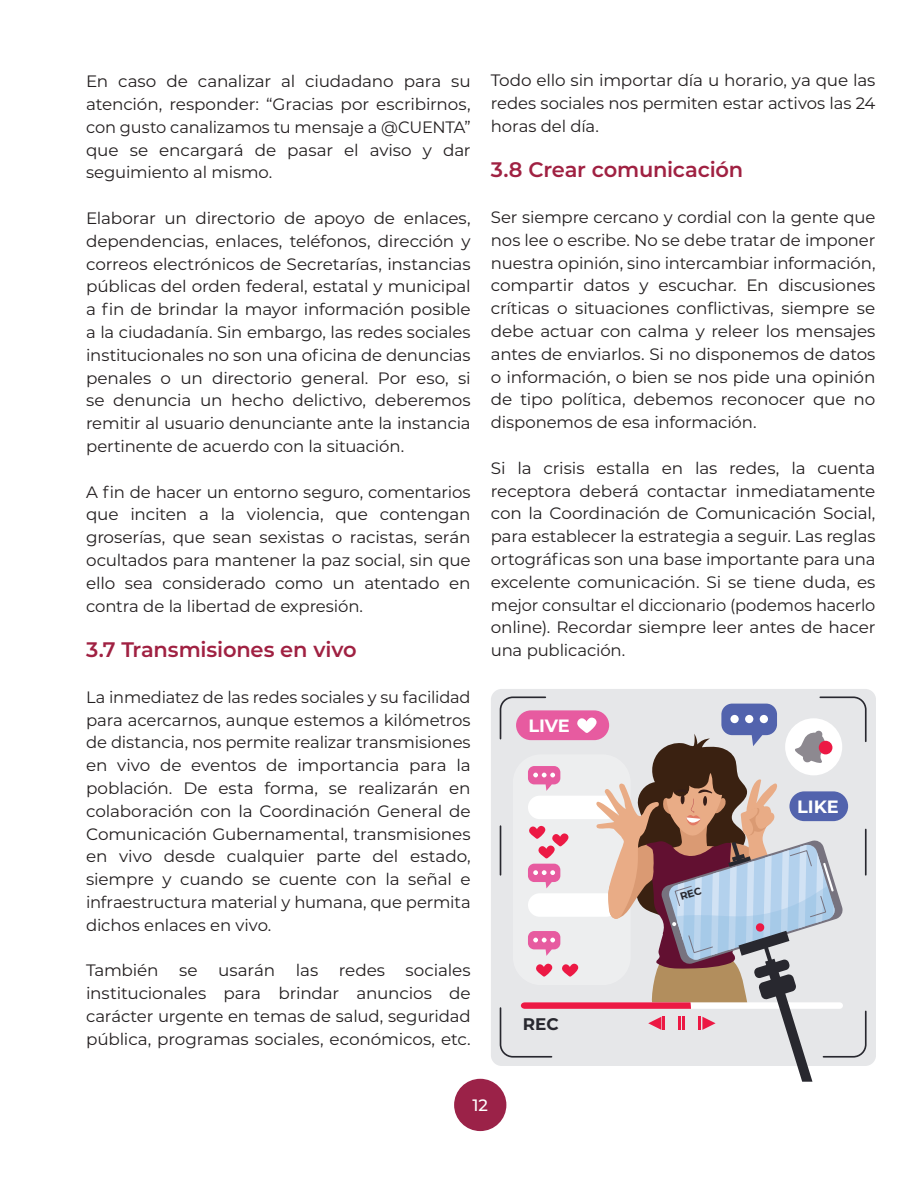
<style>
.page{position:relative;width:918px;height:1188px;background:#fff}
.page>*{position:absolute;margin:0;border:0;box-sizing:border-box;transform-origin:0 0}
.sub_titulo{font:600 21px "Montserrat";letter-spacing:-.01em;color:#a02142}
.t1{font:700 17.85px "Montserrat";color:#fff}
.t2{font:700 16.8px "Montserrat";color:#28282f}
.texto{font:16.5px/22.8px "Montserrat";letter-spacing:-.01em;color:#231f20;text-align:justify}
.t3{font:500 16.5px "Montserrat";color:#fff}
</style>
<div class="page">
<div style="left:454px;top:1079px;width:52px;height:52px;background:#9b2248;border-radius:50%"></div>
<div style="left:491px;top:689px;width:384px;height:377px;background:#e6e7e9;border-radius:11px"></div>
<svg style="left:499px;top:696px;width:368px;height:386px"></svg>
<p class="texto" style="left:86px;top:69px;width:386px">En caso de canalizar al ciudadano para su atención, responder: “Gracias por escribirnos, con gusto canalizamos tu mensaje a @CUENTA” que se encargará de pasar el aviso y dar seguimiento al mismo.</p>
<p class="texto" style="left:86px;top:206px;width:386px">Elaborar un directorio de apoyo de enlaces, dependencias, enlaces, teléfonos, dirección y correos electrónicos de Secretarías, instancias públicas del orden federal, estatal y municipal a fin de brindar la mayor información posible a la ciudadanía. Sin embargo, las redes sociales institucionales no son una oficina de denuncias penales o un directorio general. Por eso, si se denuncia un hecho delictivo, deberemos remitir al usuario denunciante ante la instancia pertinente de acuerdo con la situación.</p>
<p class="texto" style="left:86px;top:480px;width:386px">A fin de hacer un entorno seguro, comentarios que inciten a la violencia, que contengan groserías, que sean sexistas o racistas, serán ocultados para mantener la paz social, sin que ello sea considerado como un atentado en contra de la libertad de expresión.</p>
<p class="sub_titulo" style="left:86px;top:635px;width:272px">3.7 Transmisiones en vivo</p>
<p class="texto" style="left:86px;top:685px;width:386px">La inmediatez de las redes sociales y su facilidad para acercarnos, aunque estemos a kilómetros de distancia, nos permite realizar transmisiones en vivo de eventos de importancia para la población. De esta forma, se realizarán en colaboración con la Coordinación General de Comunicación Gubernamental, transmisiones en vivo desde cualquier parte del estado, siempre y cuando se cuente con la señal e infraestructura material y humana, que permita dichos enlaces en vivo.</p>
<p class="texto" style="left:86px;top:959px;width:386px">También se usarán las redes sociales institucionales para brindar anuncios de carácter urgente en temas de salud, seguridad pública, programas sociales, económicos, etc.</p>
<p class="texto" style="left:491px;top:68px;width:386px">Todo ello sin importar día u horario, ya que las redes sociales nos permiten estar activos las 24 horas del día.</p>
<p class="sub_titulo" style="left:491px;top:155px;width:254px">3.8 Crear comunicación</p>
<p class="texto" style="left:491px;top:205px;width:386px">Ser siempre cercano y cordial con la gente que nos lee o escribe. No se debe tratar de imponer nuestra opinión, sino intercambiar información, compartir datos y escuchar. En discusiones críticas o situaciones conflictivas, siempre se debe actuar con calma y releer los mensajes antes de enviarlos. Si no disponemos de datos o información, o bien se nos pide una opinión de tipo política, debemos reconocer que no disponemos de esa información.</p>
<p class="texto" style="left:491px;top:456px;width:386px">Si la crisis estalla en las redes, la cuenta receptora deberá contactar inmediatamente con la Coordinación de Comunicación Social, para establecer la estrategia a seguir. Las reglas ortográficas son una base importante para una excelente comunicación. Si se tiene duda, es mejor consultar el diccionario (podemos hacerlo online). Recordar siempre leer antes de hacer una publicación.</p>
<p class="t1" style="left:528px;top:713px;width:43px">LIVE</p>
<p class="t2" style="left:523px;top:1012px;width:37px">REC</p>
<p class="t1" style="left:797px;top:794px;width:43px">LIKE</p>
<p class="t3" style="left:473px;top:1094px;width:17px">12</p>
</div>
